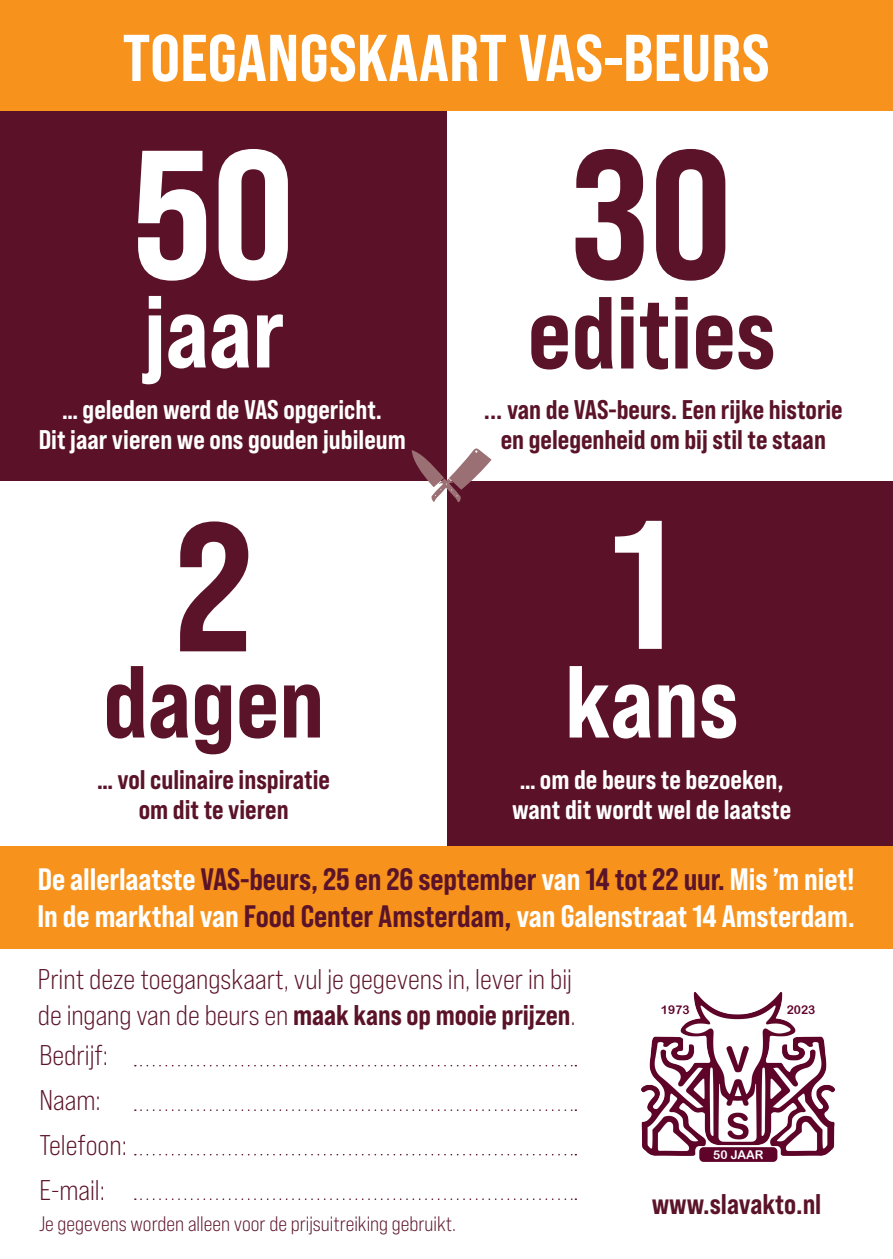
<style>
.page{position:relative;width:893px;height:1259px;background:#fff}
.page>*{position:absolute;margin:0;border:0;box-sizing:border-box;transform-origin:0 0}
.t1{font:183px "Bebas Neue Pro Sm E Eb";color:#5b1329}
.t2{font:183px "Bebas Neue Pro Sm E Eb";color:#fff}
.t3{font:102px "Bebas Neue Pro Sm E Eb";color:#5b1329}
.t4{font:102px "Bebas Neue Pro Sm E Eb";color:#fff}
.t5{font:66px "Bebas Neue Pro Sm E Eb";color:#fff}
.t6{font:30.9px/37.8px "Bebas Neue Pro Sm E Eb";letter-spacing:-.005em;color:#fff}
.t7{font:28.5px/45px "Bebas Neue Pro Sm E Bk";color:#5b1329}
.t8{font:28.5px "Bebas Neue Pro Sm E Eb";letter-spacing:-.005em;color:#5b1329}
.t9{font:27px/30px "Bebas Neue Pro Sm E Eb";color:#fff}
.t10{font:27px/30px "Bebas Neue Pro Sm E Eb";color:#5b1329;text-align:center}
.t11{font:21px "Bebas Neue Pro Sm E Bk";color:#5b1329}
.t12{font:12px "Arial Rounded MT Bold";color:#5f032a}
.t13{font:12px "Arial Rounded MT Bold";color:#fff}
.s1{color:#5b1329}
.s2{font-family:"Bebas Neue Pro Sm E Bk"}
</style>
<div class="page">
<img style="left:641px;top:992px;width:193px;height:163px">
<div style="left:699px;top:1147px;width:78px;height:15px;background:#5f032a;border-radius:4px"></div>
<svg style="left:135px;top:1065px;width:441px;height:1px"></svg>
<svg style="left:135px;top:1109px;width:441px;height:2px"></svg>
<svg style="left:135px;top:1154px;width:441px;height:1px"></svg>
<svg style="left:135px;top:1198px;width:441px;height:2px"></svg>
<div style="left:446px;top:476px;width:447px;height:374px;background:#5b1128"></div>
<div style="left:446px;top:106px;width:447px;height:374px;background:#fff"></div>
<div style="left:0;top:106px;width:446px;height:374px;background:#5b1128"></div>
<div style="left:0;top:0;width:893px;height:111px;background:#f7931d"></div>
<svg style="left:412px;top:448px;width:80px;height:56px"></svg>
<div style="left:0;top:846px;width:893px;height:102px;background:#f7931d"></div>
<h3 class="t5" style="left:123px;top:18px;width:649px">TOEGANGSKAART VAS-BEURS</h3>
<h1 class="t2" style="left:132px;top:105px;width:165px">50</h1>
<h2 class="t4" style="left:144px;top:271px;width:142px">jaar</h2>
<p class="t9" style="left:39px;top:394px;width:369px;text-align:center">… geleden werd de VAS opgericht.<br>Dit jaar vieren we ons gouden jubileum</p>
<h1 class="t1" style="left:175px;top:478px;width:79px">2</h1>
<h2 class="t3" style="left:103px;top:641px;width:223px">dagen</h2>
<p class="t10" style="left:97px;top:763px;width:234px">… vol culinaire inspiratie om dit te vieren</p>
<h1 class="t1" style="left:571px;top:105px;width:163px">30</h1>
<h2 class="t3" style="left:528px;top:272px;width:249px">edities</h2>
<p class="t10" style="left:484px;top:394px;width:360px">... van de VAS-beurs. Een rijke historie en gelegenheid om bij stil te staan</p>
<h1 class="t2" style="left:611px;top:475px;width:61px">1</h1>
<h2 class="t4" style="left:565px;top:641px;width:175px">kans</h2>
<p class="t9" style="left:512px;top:763px;width:280px">… om de beurs te bezoeken, want dit wordt wel de laatste</p>
<p class="t6" style="left:37px;top:859px;width:819px">De allerlaatste <span class="s1">VAS-beurs, 25 en 26 september</span> van <span class="s1">14 tot 22 uur.</span> Mis ’m niet!<br>In de markthal van <span class="s1">Food Center Amsterdam,</span> van Galenstraat 14 Amsterdam.</p>
<p class="t7" style="left:38px;top:956px;width:536px">Print deze toegangskaart, vul je gegevens in, lever in bij</p>
<p class="t8" style="left:38px;top:998px;width:539px"><span class="s2">de ingang van de beurs en</span> maak kans op mooie prijzen<span class="s2">.</span></p>
<p class="t12" style="left:661px;top:1002px;width:30px">1973</p>
<p class="t12" style="left:787px;top:1002px;width:30px">2023</p>
<p class="t7" style="left:40px;top:1032px;width:89px">Bedrijf:<br>Naam:<br>Telefoon:<br>E-mail:</p>
<p class="t11" style="left:39px;top:1212px;width:419px">Je gegevens worden alleen voor de prijsuitreiking gebruikt.</p>
<p class="t13" style="left:713px;top:1147px;width:52px">50 JAAR</p>
<p class="t8" style="left:652px;top:1187px;width:171px">www.slavakto.nl</p>
</div>
